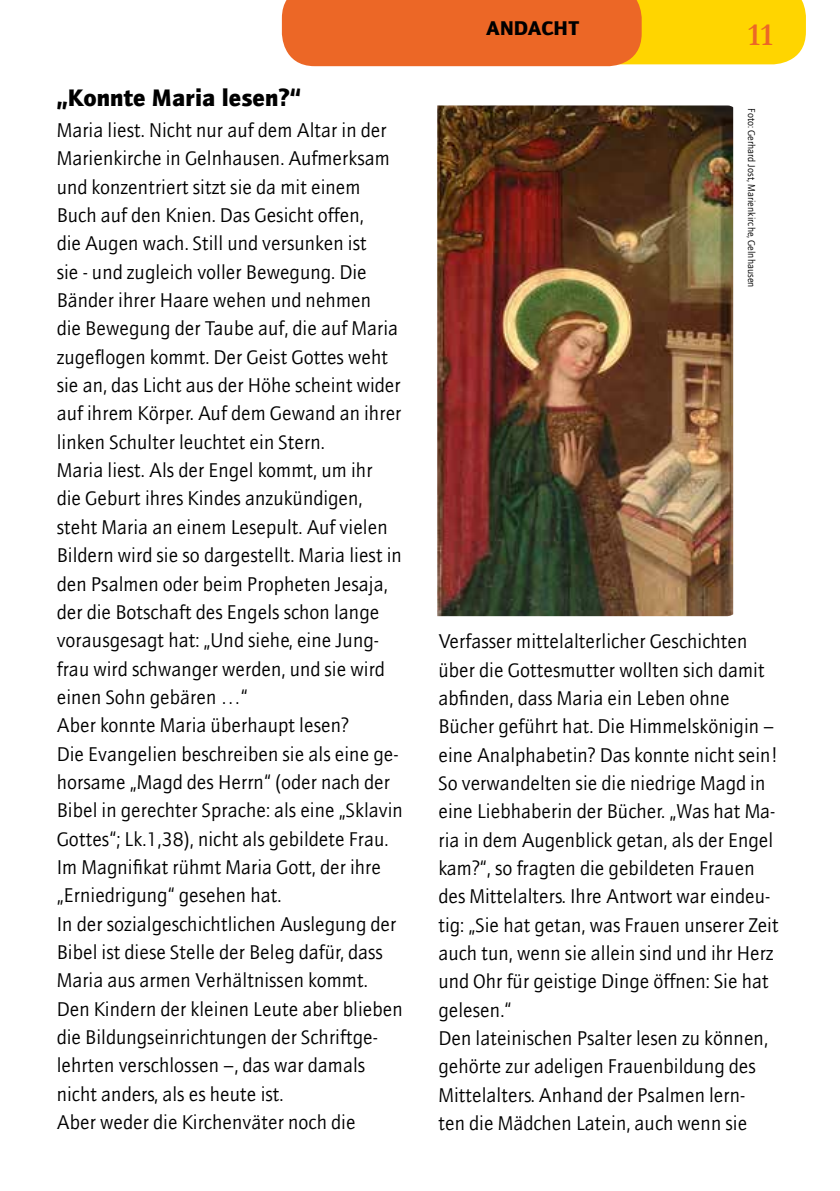
<style>
.page{position:relative;width:840px;height:1191px;background:#fff}
.page>*{position:absolute;margin:0;border:0;box-sizing:border-box;transform-origin:0 0}
.t1{font:700 32px "Garamond";color:#ec6726}
.t2{font:900 24px "AT Quay Sans";color:#000}
.t3{font:20px/28.4px "AT Quay Sans";color:#000}
.t4{font:900 20px "AT Quay Sans";color:#000}
.t5{font:10px "AT Quay Sans";color:#000}
</style>
<div class="page">
<svg style="left:282px;top:0;width:523px;height:66px"></svg>
<img style="left:437px;top:105px;width:295px;height:511px">
<p class="t2" style="left:57px;top:83px;width:246px">„Konnte Maria lesen?“</p>
<p class="t3" style="left:57px;top:116px;width:347px">Maria liest. Nicht nur auf dem Altar in der Marienkirche in Gelnhausen. Aufmerksam und konzentriert sitzt sie da mit einem Buch auf den Knien. Das Gesicht offen,<br>die Augen wach. Still und versunken ist<br>sie - und zugleich voller Bewegung. Die Bänder ihrer Haare wehen und nehmen<br>die Bewegung der Taube auf, die auf Maria zugeflogen kommt. Der Geist Gottes weht sie an, das Licht aus der Höhe scheint wider auf ihrem Körper. Auf dem Gewand an ihrer linken Schulter leuchtet ein Stern.<br>Maria liest. Als der Engel kommt, um ihr<br>die Geburt ihres Kindes anzukündigen, steht Maria an einem Lesepult. Auf vielen Bildern wird sie so dargestellt. Maria liest in den Psalmen oder beim Propheten Jesaja, der die Botschaft des Engels schon lange vorausgesagt hat: „Und siehe, eine Jung&shy;frau wird schwanger werden, und sie wird einen Sohn gebären …“<br>Aber konnte Maria überhaupt lesen?<br>Die Evangelien beschreiben sie als eine ge&shy;horsame „Magd des Herrn“ (oder nach der Bibel in gerechter Sprache: als eine „Sklavin Gottes“; Lk.1,38), nicht als gebildete Frau.<br>Im Magnifikat rühmt Maria Gott, der ihre „Erniedrigung“ gesehen hat.<br>In der sozialgeschichtlichen Auslegung der Bibel ist diese Stelle der Beleg dafür, dass Maria aus armen Verhältnissen kommt.<br>Den Kindern der kleinen Leute aber blieben die Bildungseinrichtungen der Schriftge&shy;lehrten verschlossen –, das war damals nicht anders, als es heute ist.<br>Aber weder die Kirchenväter noch die</p>
<p class="t4" style="left:485px;top:16px;width:95px">ANDACHT</p>
<h1 class="t1" style="left:747px;top:13px;width:27px">11</h1>
<p class="t5" style="left:756px;top:108px;width:181px;rotate:90deg">Foto: Gerhard Jost, Marienkirche, Gelnhausen</p>
<p class="t3" style="left:438px;top:627px;width:341px">Verfasser mittelalterlicher Geschichten über die Gottesmutter wollten sich damit abfinden, dass Maria ein Leben ohne Bücher geführt hat. Die Himmelskönigin – eine Analphabetin? Das konnte nicht sein!<br>So verwandelten sie die niedrige Magd in eine Liebhaberin der Bücher. „Was hat Ma&shy;ria in dem Augenblick getan, als der Engel kam?“, so fragten die gebildeten Frauen des Mittelalters. Ihre Antwort war eindeu&shy;tig: „Sie hat getan, was Frauen unserer Zeit auch tun, wenn sie allein sind und ihr Herz und Ohr für geistige Dinge öffnen: Sie hat gelesen.“<br>Den lateinischen Psalter lesen zu können, gehörte zur adeligen Frauenbildung des Mittelalters. Anhand der Psalmen lern-<br>ten die Mädchen Latein, auch wenn sie</p>
</div>
